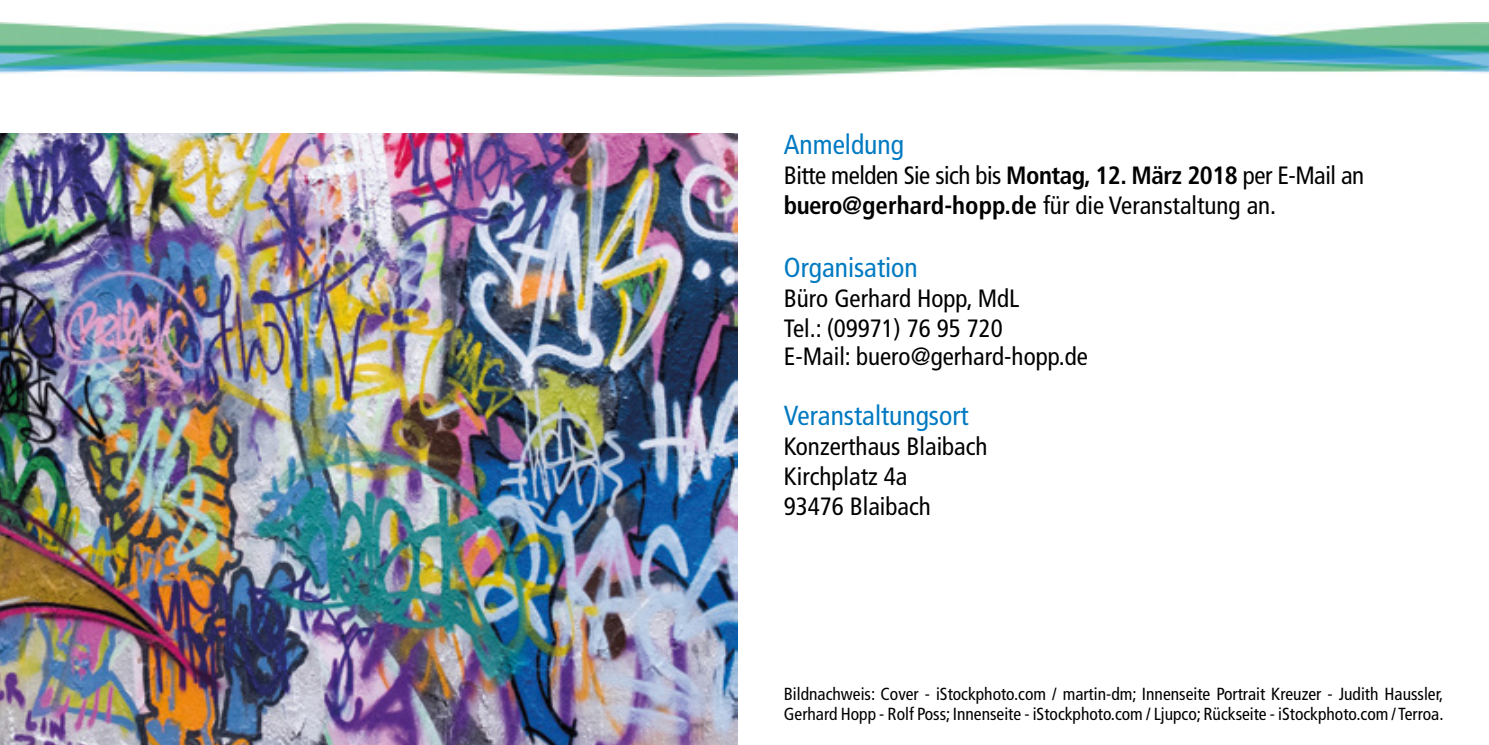
<style>
.page{position:relative;width:1489px;height:745px;background:#fff}
.page>*{position:absolute;margin:0;border:0;box-sizing:border-box;transform-origin:0 0}
.t1{font:condensed 27.5px "Frutiger";color:#007ac2}
.t2{font:condensed 25px/30px "Frutiger";color:#000}
.t3{font:condensed 25px/30px "Frutiger";letter-spacing:-.02em;color:#000}
.t4{font:condensed 17.5px/20px "Frutiger";color:#000}
.s1{font-weight:700}
</style>
<div class="page">
<img style="left:0;top:23px;width:1488px;height:53px">
<img style="left:0;top:133px;width:737px;height:611px">
<svg style="left:0;top:741px;width:6px;height:4px"></svg>
<h1 class="t1" style="left:783px;top:128px;width:122px">Anmeldung</h1>
<h2 class="t3" style="left:783px;top:160px;width:581px">Bitte melden Sie sich bis <span class="s1">Montag, 12. März 2018</span> per E-Mail an <span class="s1">buero@gerhard-hopp.de</span> für die Veranstaltung an.</h2>
<h1 class="t1" style="left:783px;top:251px;width:135px">Organisation</h1>
<h2 class="t2" style="left:783px;top:283px;width:237px">Büro Gerhard Hopp, MdL<br>Tel.: (09971) 76 95 720</h2>
<h2 class="t2" style="left:783px;top:341px;width:305px">E-Mail: buero@gerhard-hopp.de</h2>
<h1 class="t1" style="left:783px;top:399px;width:186px">Veranstaltungsort</h1>
<h2 class="t2" style="left:783px;top:431px;width:205px">Konzerthaus Blaibach<br>Kirchplatz 4a<br>93476 Blaibach</h2>
<p class="t4" style="left:783px;top:684px;width:661px">Bildnachweis: Cover - iStockphoto.com / martin-dm; Innenseite Portrait Kreuzer - Judith Haussler,<br>Gerhard Hopp - Rolf Poss; Innenseite - iStockphoto.com / Ljupco; Rückseite - iStockphoto.com / Terroa.</p>
</div>
